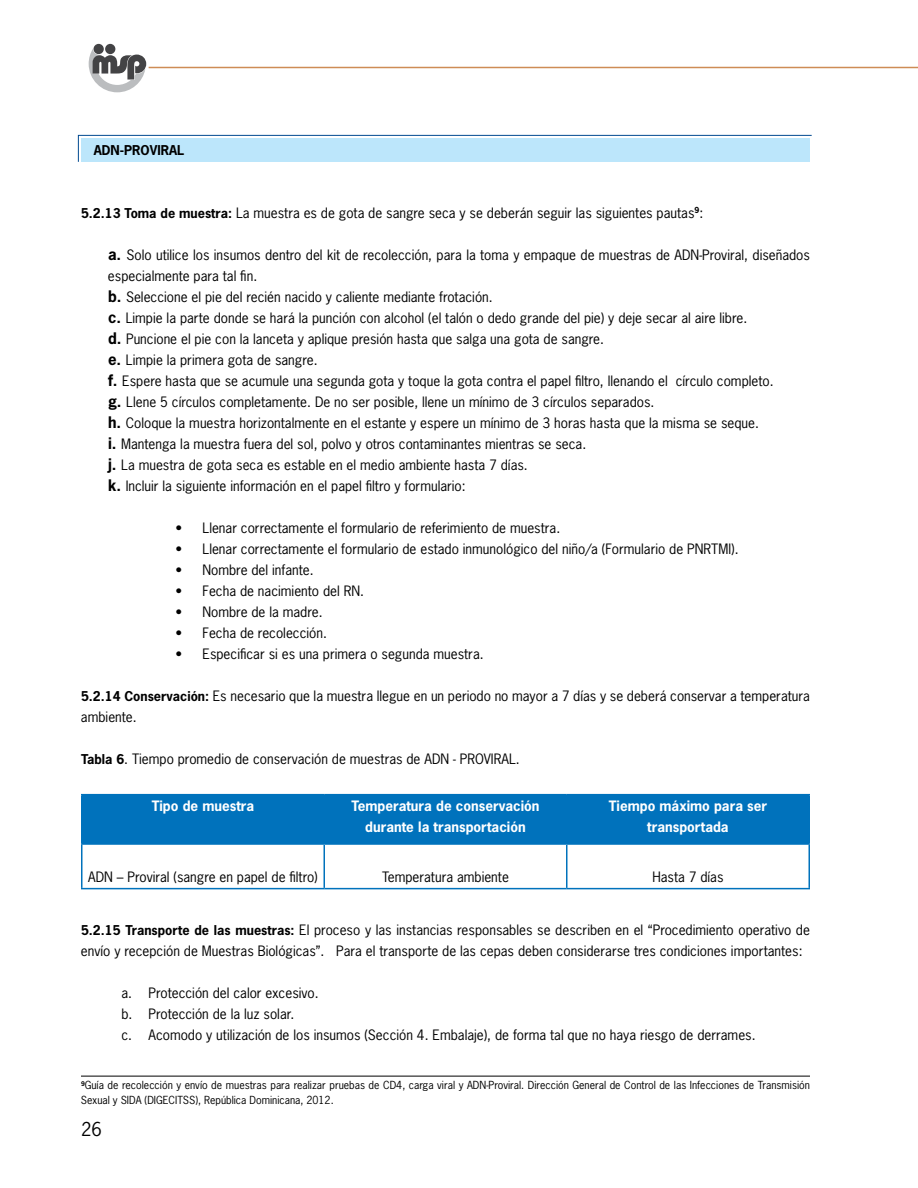
<style>
.page{position:relative;width:918px;height:1188px;background:#fff}
.page>*{position:absolute;margin:0;border:0;box-sizing:border-box;transform-origin:0 0}
.t1{font:18px "News Gothic Std";color:#000}
.t2{font:13.5px/21px "News Gothic Std";color:#000}
.t3{font:700 13.5px/21px "News Gothic Std";color:#fff;text-align:center}
.t4{font:700 12.75px "News Gothic Std";color:#000}
.t5{font:10.5px/15px "News Gothic Std";color:#000}
.s1{font-weight:700;font-size:12.75px}
.s2{font-weight:700;font-size:15px}
</style>
<div class="page">
<div style="left:94px;top:44px;width:10px;height:10px;background:#434345;border-radius:50%"></div>
<div style="left:105px;top:44px;width:10px;height:10px;background:#434345;border-radius:50%"></div>
<svg style="left:89px;top:49px;width:57px;height:43px"></svg>
<hr style="left:149px;top:67px;width:769px;height:1px;background:#ce8c56">
<svg style="left:78px;top:135px;width:734px;height:27px;background:#bbe2f7"></svg>
<hr style="left:81px;top:1076px;width:729px;height:1px;background:#000">
<div style="left:82px;top:795px;width:726px;height:48px;background:#0072bc"></div>
<hr style="left:81px;top:794px;width:243px;height:1px;background:#0072bc">
<hr style="left:81px;top:795px;width:1px;height:48px;background:#0072bc">
<hr style="left:324px;top:794px;width:243px;height:1px;background:#0072bc">
<hr style="left:324px;top:795px;width:1px;height:48px;background:#0072bc">
<hr style="left:567px;top:794px;width:243px;height:1px;background:#0072bc">
<hr style="left:566px;top:795px;width:1px;height:48px;background:#0072bc">
<hr style="left:808px;top:795px;width:2px;height:48px;background:#0072bc">
<hr style="left:81px;top:843px;width:243px;height:2px;background:#0072bc">
<hr style="left:81px;top:845px;width:1px;height:43px;background:#0072bc">
<hr style="left:324px;top:843px;width:243px;height:2px;background:#0072bc">
<hr style="left:324px;top:845px;width:1px;height:43px;background:#0072bc">
<hr style="left:567px;top:843px;width:243px;height:2px;background:#0072bc">
<hr style="left:566px;top:845px;width:1px;height:43px;background:#0072bc">
<hr style="left:808px;top:845px;width:2px;height:43px;background:#0072bc">
<hr style="left:81px;top:888px;width:243px;height:1px;background:#0072bc">
<hr style="left:324px;top:888px;width:243px;height:1px;background:#0072bc">
<hr style="left:567px;top:888px;width:243px;height:1px;background:#0072bc">
<p class="t4" style="left:94px;top:141px;width:92px">ADN-PROVIRAL</p>
<p class="t2" style="left:81px;top:202px;width:624px"><span class="s1">5.2.13 Toma de muestra:</span> La muestra es de gota de sangre seca y se deberán seguir las siguientes pautas<sup>9</sup>:</p>
<p class="t2" style="left:108px;top:244px;width:704px"><span class="s2">a.</span> Solo utilice los insumos dentro del kit de recolección, para la toma y empaque de muestras de ADN-Proviral, diseñados especialmente para tal fin.<br><span class="s2">b.</span> Seleccione el pie del recién nacido y caliente mediante frotación.<br><span class="s2">c.</span> Limpie la parte donde se hará la punción con alcohol (el talón o dedo grande del pie) y deje secar al aire libre.<br><span class="s2">d.</span> Puncione el pie con la lanceta y aplique presión hasta que salga una gota de sangre.<br><span class="s2">e.</span> Limpie la primera gota de sangre.<br><span class="s2">f.</span> Espere hasta que se acumule una segunda gota y toque la gota contra el papel filtro, llenando el círculo completo.<br><span class="s2">g.</span> Llene 5 círculos completamente. De no ser posible, llene un mínimo de 3 círculos separados.<br><span class="s2">h.</span> Coloque la muestra horizontalmente en el estante y espere un mínimo de 3 horas hasta que la misma se seque.<br><span class="s2">i.</span> Mantenga la muestra fuera del sol, polvo y otros contaminantes mientras se seca.<br><span class="s2">j.</span> La muestra de gota seca es estable en el medio ambiente hasta 7 días.<br><span class="s2">k.</span> Incluir la siguiente información en el papel filtro y formulario:</p>
<p class="t2" style="left:175px;top:517px;width:386px">• Llenar correctamente el formulario de referimiento de muestra.</p>
<p class="t2" style="left:175px;top:538px;width:565px">• Llenar correctamente el formulario de estado inmunológico del niño/a (Formulario de PNRTMI).</p>
<p class="t2" style="left:175px;top:559px;width:140px">• Nombre del infante.</p>
<p class="t2" style="left:175px;top:580px;width:190px">• Fecha de nacimiento del RN.</p>
<p class="t2" style="left:175px;top:601px;width:149px">• Nombre de la madre.</p>
<p class="t2" style="left:175px;top:622px;width:153px">• Fecha de recolección.</p>
<p class="t2" style="left:175px;top:643px;width:310px">• Especificar si es una primera o segunda muestra.</p>
<p class="t2" style="left:81px;top:685px;width:730px"><span class="s1">5.2.14 Conservación:</span> Es necesario que la muestra llegue en un periodo no mayor a 7 días y se deberá conservar a temperatura ambiente.</p>
<p class="t2" style="left:81px;top:748px;width:440px"><span class="s1">Tabla 6</span>. Tiempo promedio de conservación de muestras de ADN - PROVIRAL.</p>
<p class="t3" style="left:152px;top:795px;width:104px">Tipo de muestra</p>
<p class="t3" style="left:351px;top:795px;width:190px">Temperatura de conservación durante la transportación</p>
<p class="t3" style="left:609px;top:795px;width:160px">Tiempo máximo para ser transportada</p>
<p class="t2" style="left:88px;top:866px;width:231px">ADN – Proviral (sangre en papel de filtro)</p>
<p class="t2" style="left:382px;top:866px;width:128px">Temperatura ambiente</p>
<p class="t2" style="left:652px;top:866px;width:73px">Hasta 7 días</p>
<p class="t2" style="left:81px;top:919px;width:731px"><span class="s1">5.2.15 Transporte de las muestras:</span> El proceso y las instancias responsables se describen en el “Procedimiento operativo de envío y recepción de Muestras Biológicas”. Para el transporte de las cepas deben considerarse tres condiciones importantes:</p>
<p class="t2" style="left:121px;top:982px;width:636px">a. Protección del calor excesivo.<br>b. Protección de la luz solar.<br>c. Acomodo y utilización de los insumos (Sección 4. Embalaje), de forma tal que no haya riesgo de derrames.</p>
<p class="t5" style="left:81px;top:1078px;width:731px"><sup>9</sup>Guía de recolección y envío de muestras para realizar pruebas de CD4, carga viral y ADN-Proviral. Dirección General de Control de las Infecciones de Transmisión<br>Sexual y SIDA (DIGECITSS), República Dominicana, 2012.</p>
<h1 class="t1" style="left:81px;top:1118px;width:22px">26</h1>
</div>
